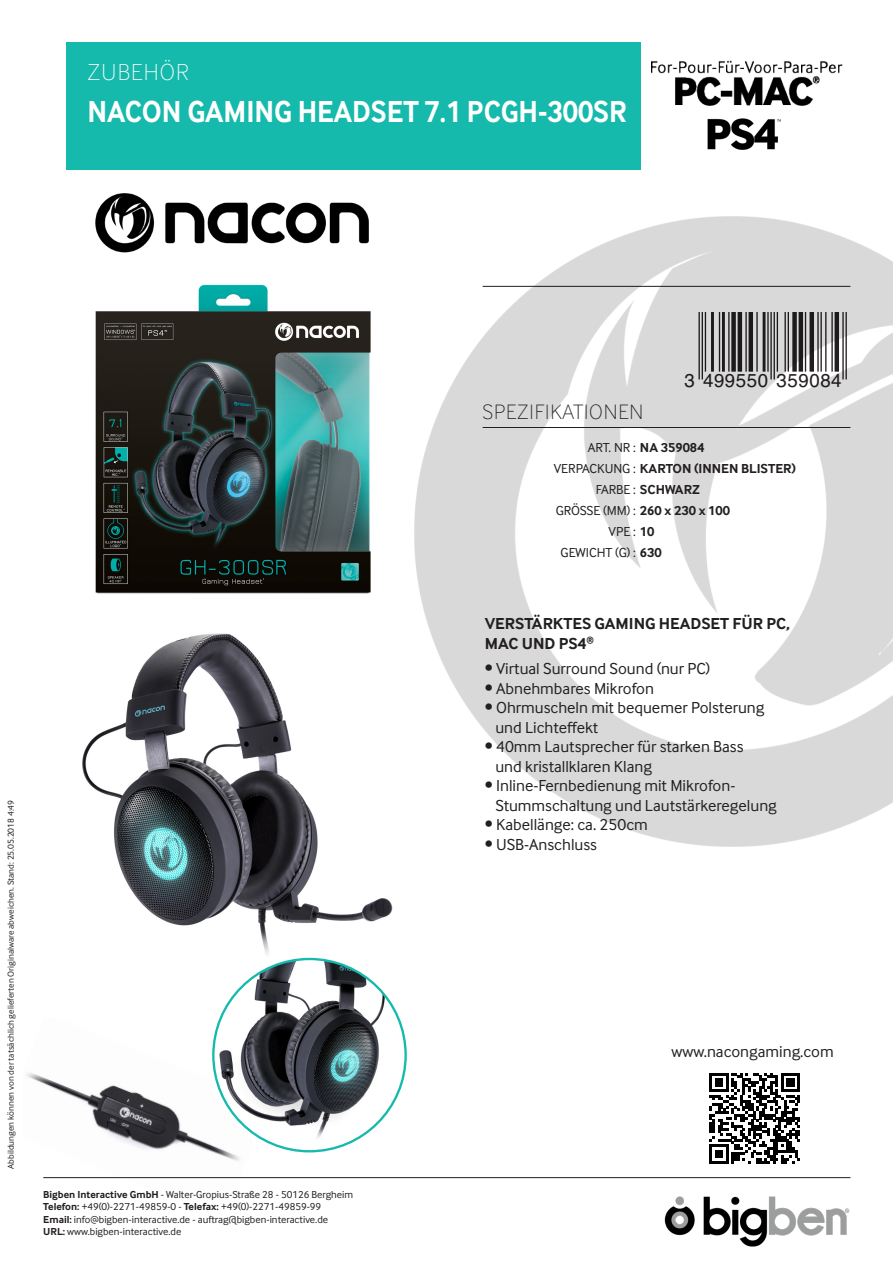
<style>
.page{position:relative;width:893px;height:1263px;background:#fff}
.page>*{position:absolute;margin:0;border:0;box-sizing:border-box;transform-origin:0 0}
.TITRE{font:700 31.5px "Inter Face";color:#fff;scale:.9 1}
.ACCESSOIRES{font:100 24px "Inter Face";letter-spacing:.05em;color:#fff}
.INFORMATIONS{font:100 21.6px "Inter Face";letter-spacing:.04em;color:#231f20}
.t1{font:18.75px "Helvetica";letter-spacing:.025em;color:#231f20}
.t2{font:16.5px/19.5px "Inter Face";color:#231f20}
.TXT_1re{font:700 16.5px/19.5px "Inter Face";color:#231f20}
.INFORMATIONS_BIS{font:700 13.5px "Inter Face";color:#231f20}
.INFORMATIONS_BIS-2{font:13.5px "Inter Face";color:#231f20}
.t3{font:10.5px/12.6px "Inter Face";color:#231f20}
.t4{font:9px "Inter Face";color:#231f20}
.s1{font-weight:700}
.s2{font-family:"Antipasto"}
.s3{font-weight:400}
</style>
<div class="page">
<div style="left:67px;top:43px;width:574px;height:127px;background:#15baac"></div>
<img style="left:95px;top:193px;width:274px;height:59px">
<img style="left:95px;top:284px;width:276px;height:310px">
<img style="left:82px;top:633px;width:311px;height:342px">
<img style="left:26px;top:1018px;width:226px;height:161px">
<svg style="left:709px;top:1073px;width:91px;height:90px"></svg>
<img style="left:414px;top:216px;width:479px;height:631px">
<img style="left:213px;top:959px;width:193px;height:192px;border-radius:96px">
<img style="left:664px;top:1196px;width:186px;height:50px">
<img style="left:652px;top:60px;width:190px;height:45px">
<img style="left:707px;top:118px;width:74px;height:32px">
<hr style="left:43px;top:1177px;width:807px;height:1px;background:#231f20">
<hr style="left:483px;top:427px;width:367px;height:1px;background:#231f20">
<p class="ACCESSOIRES" style="left:88px;top:58px;width:103px">ZUBEHÖR</p>
<p class="TITRE" style="left:88px;top:94px;width:601px">NACON GAMING HEADSET 7.1 PCGH-300SR</p>
<p class="t4" style="left:6px;top:1169px;width:370px;rotate:-90deg">Abbildungen können von der tatsächlich gelieferten Originalware abweichen. Stand: 25.05.2018 4:49</p>
<p class="t3" style="left:43px;top:1188px;width:311px"><span class="s1">Bigben Interactive GmbH</span> - Walter-Gropius-Straße 28 - 50126 Bergheim <span class="s1">Telefon:</span> +49(0)-2271-49859-0 - <span class="s1">Telefax:</span> +49(0)-2271-49859-99<br><span class="s1">Email:</span> info<span class="s2">@</span>bigben-interactive.de - auftrag@bigben-interactive.de<br><span class="s1">URL:</span> www.bigben-interactive.de</p>
<p class="t1" style="left:684px;top:366px;width:159px">3 499550 359084</p>
<p class="INFORMATIONS" style="left:483px;top:399px;width:162px">SPEZIFIKATIONEN</p>
<p class="INFORMATIONS_BIS" style="left:588px;top:440px;width:118px"><span class="s3">ART. NR :</span> NA 359084</p>
<p class="INFORMATIONS_BIS" style="left:554px;top:461px;width:244px"><span class="s3">VERPACKUNG :</span> KARTON (INNEN BLISTER)</p>
<p class="INFORMATIONS_BIS" style="left:596px;top:482px;width:105px"><span class="s3">FARBE :</span> SCHWARZ</p>
<p class="INFORMATIONS_BIS-2" style="left:556px;top:503px;width:176px">GRÖSSE (MM) : <span class="s1">260 x 230 x 100</span></p>
<p class="INFORMATIONS_BIS-2" style="left:609px;top:524px;width:47px">VPE : <span class="s1">10</span></p>
<p class="INFORMATIONS_BIS-2" style="left:561px;top:545px;width:103px">GEWICHT (G) : <span class="s1">630</span></p>
<p class="TXT_1re" style="left:485px;top:614px;width:307px">VERSTÄRKTES GAMING HEADSET FÜR PC,<br>MAC UND PS4<sup>®</sup></p>
<p class="t2" style="left:485px;top:659px;width:227px">• Virtual Surround Sound (nur PC)</p>
<p class="t2" style="left:485px;top:678px;width:171px">• Abnehmbares Mikrofon</p>
<p class="t2" style="left:495px;top:698px;width:271px;text-indent:-11px">• Ohrmuscheln mit bequemer Polsterung und Lichteffekt</p>
<p class="t2" style="left:495px;top:737px;width:250px;text-indent:-11px">• 40mm Lautsprecher für starken Bass und kristallklaren Klang</p>
<p class="t2" style="left:495px;top:776px;width:283px;text-indent:-11px">• Inline-Fernbedienung mit Mikrofon-<br>Stummschaltung und Lautstärkeregelung</p>
<p class="t2" style="left:485px;top:815px;width:165px">• Kabellänge: ca. 250cm</p>
<p class="t2" style="left:485px;top:834px;width:114px">• USB-Anschluss</p>
<p class="t2" style="left:671px;top:1042px;width:164px">www.nacongaming.com</p>
</div>
